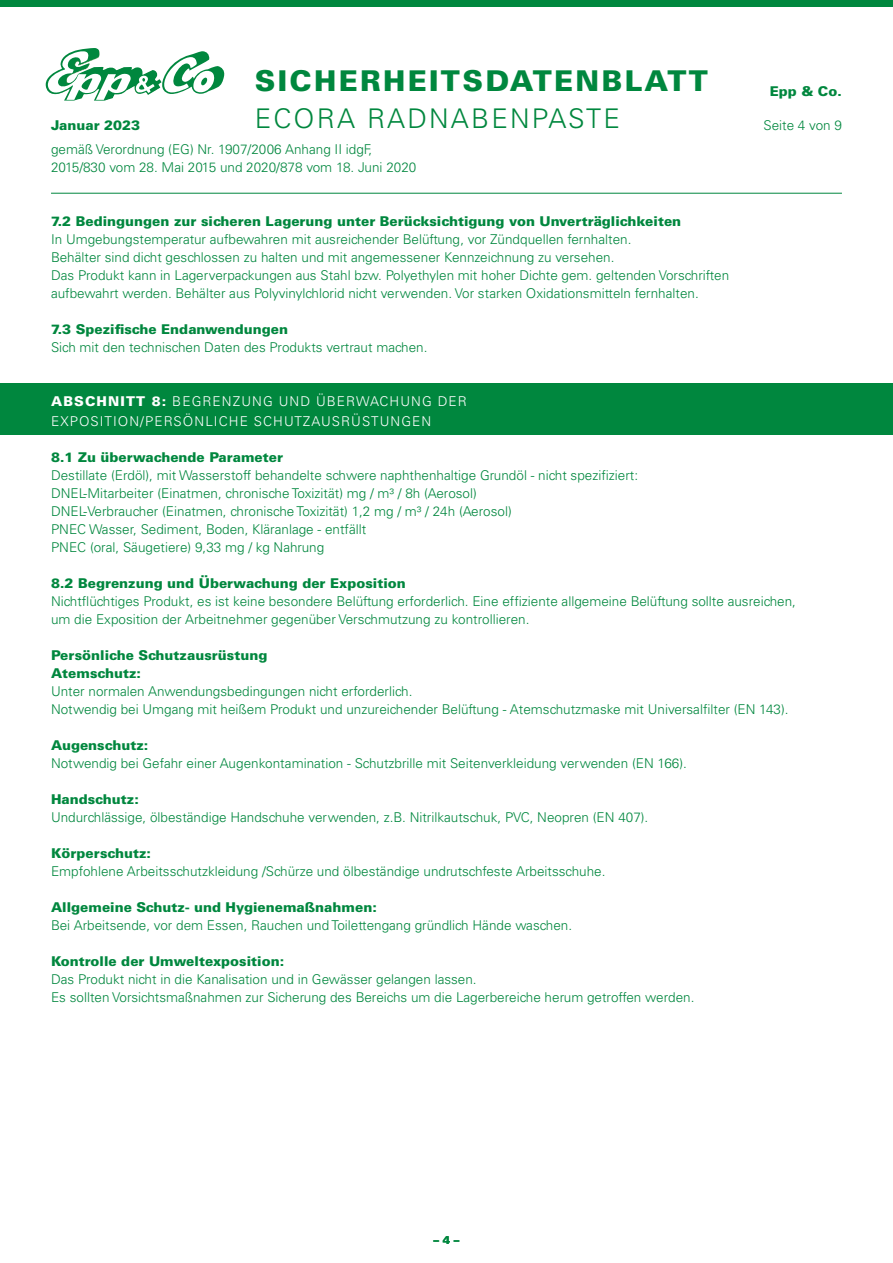
<style>
.page{position:relative;width:893px;height:1263px;background:#fff}
.page>*{position:absolute;margin:0;border:0;box-sizing:border-box;transform-origin:0 0}
.t1{font:900 28.65px "Univers LT";letter-spacing:.08em;color:#00873e}
.t2{font:300 27.15px "Univers LT";letter-spacing:.08em;color:#00873e}
.t3{font:300 13.5px/18px "Univers LT";color:#00873e}
.t4{font:900 13.5px/18px "Univers LT";color:#00873e}
.t5{font:300 13.5px/19.5px "Univers LT";letter-spacing:.08em;color:#fff}
.t6{font:900 11.25px "Univers LT";color:#00873e}
.s1{font-weight:900}
</style>
<div class="page">
<img style="left:46px;top:48px;width:60px;height:53px">
<svg style="left:47px;top:50px;width:177px;height:50px"></svg>
<div style="left:0;top:0;width:893px;height:7px;background:#00873e"></div>
<hr style="left:51px;top:193px;width:791px;height:1px;background:#00873e">
<div style="left:0;top:383px;width:893px;height:52px;background:#00873e"></div>
<h1 class="t1" style="left:255px;top:63px;width:455px">SICHERHEITSDATENBLATT</h1>
<p class="t4" style="left:770px;top:82px;width:74px">Epp &amp; Co.</p>
<h2 class="t2" style="left:255px;top:102px;width:367px">ECORA RADNABENPASTE</h2>
<p class="t4" style="left:51px;top:116px;width:91px">Januar 2023</p>
<p class="t3" style="left:763px;top:116px;width:80px">Seite 4 von 9</p>
<p class="t3" style="left:51px;top:140px;width:367px">gemäß Verordnung (EG) Nr. 1907/2006 Anhang II idgF,<br>2015/830 vom 28. Mai 2015 und 2020/878 vom 18. Juni 2020</p>
<p class="t4" style="left:51px;top:212px;width:632px">7.2 Bedingungen zur sicheren Lagerung unter Berücksichtigung von Unverträglichkeiten</p>
<p class="t3" style="left:51px;top:230px;width:680px">In Umgebungstemperatur aufbewahren mit ausreichender Belüftung, vor Zündquellen fernhalten.<br>Behälter sind dicht geschlossen zu halten und mit angemessener Kennzeichnung zu versehen.<br>Das Produkt kann in Lagerverpackungen aus Stahl bzw. Polyethylen mit hoher Dichte gem. geltenden Vorschriften aufbewahrt werden. Behälter aus Polyvinylchlorid nicht verwenden. Vor starken Oxidationsmitteln fernhalten.</p>
<p class="t4" style="left:51px;top:320px;width:239px">7.3 Spezifische Endanwendungen</p>
<p class="t3" style="left:51px;top:338px;width:378px">Sich mit den technischen Daten des Produkts vertraut machen.</p>
<p class="t5" style="left:51px;top:392px;width:417px"><span class="s1">ABSCHNITT 8:</span> BEGRENZUNG UND ÜBERWACHUNG DER<br>EXPOSITION/PERSÖNLICHE SCHUTZAUSRÜSTUNGEN</p>
<p class="t4" style="left:51px;top:448px;width:234px">8.1 Zu überwachende Parameter</p>
<p class="t3" style="left:51px;top:466px;width:589px">Destillate (Erdöl), mit Wasserstoff behandelte schwere naphthenhaltige Grundöl - nicht spezifiziert:<br>DNEL-Mitarbeiter (Einatmen, chronische Toxizität) mg / m³ / 8h (Aerosol)<br>DNEL-Verbraucher (Einatmen, chronische Toxizität) 1,2 mg / m³ / 24h (Aerosol)<br>PNEC Wasser, Sediment, Boden, Kläranlage - entfällt<br>PNEC (oral, Säugetiere) 9,33 mg / kg Nahrung</p>
<p class="t4" style="left:51px;top:574px;width:356px">8.2 Begrenzung und Überwachung der Exposition</p>
<p class="t3" style="left:51px;top:592px;width:746px">Nichtflüchtiges Produkt, es ist keine besondere Belüftung erforderlich. Eine effiziente allgemeine Belüftung sollte ausreichen, um die Exposition der Arbeitnehmer gegenüber Verschmutzung zu kontrollieren.</p>
<p class="t4" style="left:51px;top:646px;width:218px">Persönliche Schutzausrüstung<br>Atemschutz:</p>
<p class="t3" style="left:51px;top:682px;width:739px">Unter normalen Anwendungsbedingungen nicht erforderlich.<br>Notwendig bei Umgang mit heißem Produkt und unzureichender Belüftung - Atemschutzmaske mit Universalfilter (EN 143).</p>
<p class="t4" style="left:51px;top:736px;width:99px">Augenschutz:</p>
<p class="t3" style="left:51px;top:754px;width:637px">Notwendig bei Gefahr einer Augenkontamination - Schutzbrille mit Seitenverkleidung verwenden (EN 166).</p>
<p class="t4" style="left:51px;top:790px;width:89px">Handschutz:</p>
<p class="t3" style="left:51px;top:808px;width:599px">Undurchlässige, ölbeständige Handschuhe verwenden, z.B. Nitrilkautschuk, PVC, Neopren (EN 407).</p>
<p class="t4" style="left:51px;top:844px;width:102px">Körperschutz:</p>
<p class="t3" style="left:51px;top:862px;width:556px">Empfohlene Arbeitsschutzkleidung /Schürze und ölbeständige undrutschfeste Arbeitsschuhe.</p>
<p class="t4" style="left:51px;top:898px;width:327px">Allgemeine Schutz- und Hygienemaßnahmen:</p>
<p class="t3" style="left:51px;top:916px;width:523px">Bei Arbeitsende, vor dem Essen, Rauchen und Toilettengang gründlich Hände waschen.</p>
<p class="t4" style="left:51px;top:952px;width:235px">Kontrolle der Umweltexposition:</p>
<p class="t3" style="left:51px;top:970px;width:645px">Das Produkt nicht in die Kanalisation und in Gewässer gelangen lassen.<br>Es sollten Vorsichtsmaßnahmen zur Sicherung des Bereichs um die Lagerbereiche herum getroffen werden.</p>
<p class="t6" style="left:433px;top:1233px;width:28px">– 4 –</p>
</div>
